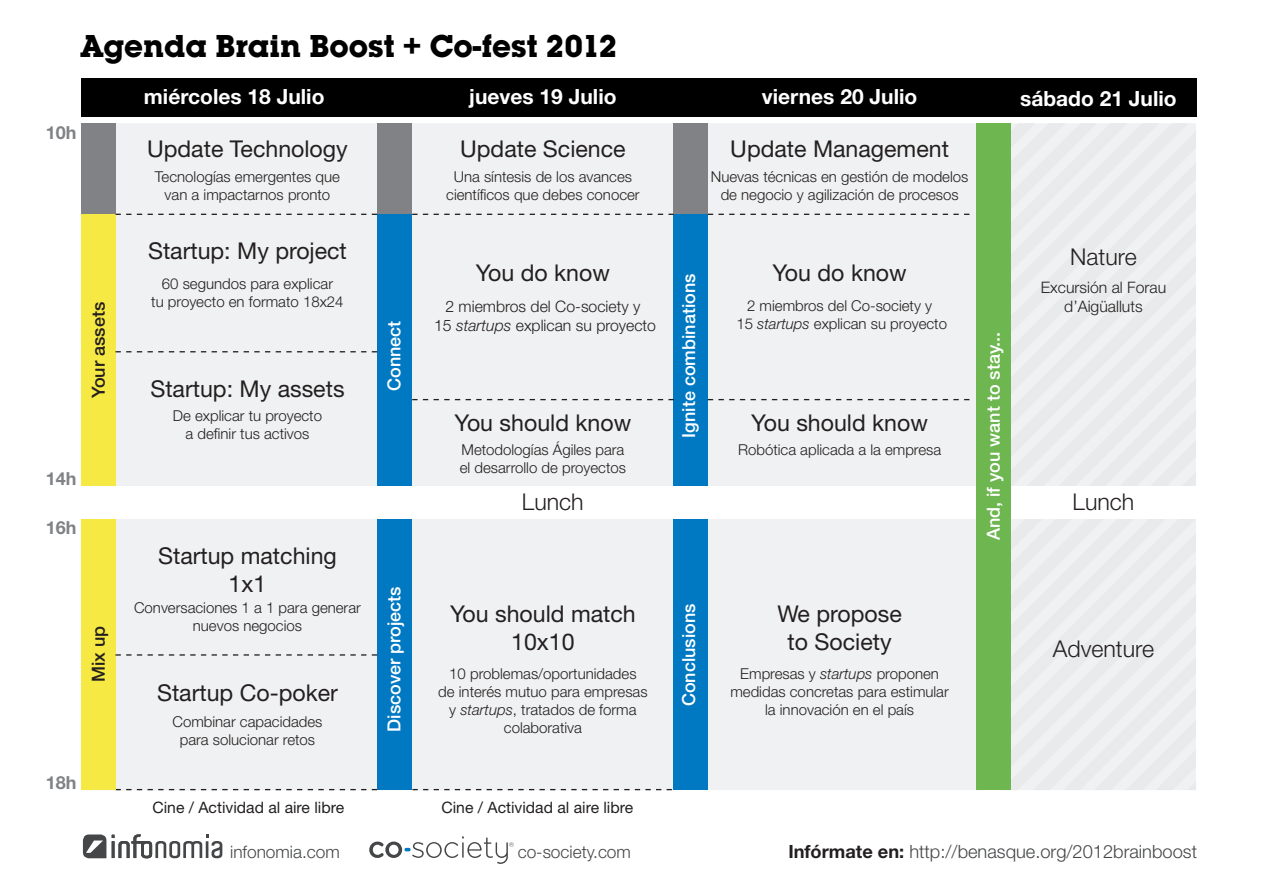
<style>
.page{position:relative;width:1263px;height:893px;background:#fff}
.page>*{position:absolute;margin:0;border:0;box-sizing:border-box;transform-origin:0 0}
.t1{font:700 33px "Lubalin Graph Itc T";color:#000}
.t2{font:23.1px/27.8px "Helvetica Neue LT Std";color:#231f20;text-align:center}
.t3{font:300 23.1px "Helvetica Neue LT Std";color:#231f20}
.t4{font:700 21px "Helvetica Neue LT Std";color:#fff}
.t5{font:300 18.3px "Helvetica Neue LT Std";color:#454648}
.t6{font:500 18px "Helvetica Neue LT Std";color:#fff}
.t7{font:500 18px "Helvetica Neue LT Std";color:#231f20}
.t8{font:700 18px "Helvetica Neue LT Std";color:#808285}
.t9{font:300 17.25px "Helvetica Neue LT Std";color:#454648}
.t10{font:300 15.75px/18.9px "Helvetica Neue LT Std";color:#231f20;text-align:center}
.t11{font:15.75px "Helvetica Neue LT Std";color:#231f20}
.t12{font:300 15px/18px "Helvetica Neue LT Std";color:#231f20;text-align:center}
.s1{font-style:italic}
.s2{font-weight:700;color:#231f20}
</style>
<div class="page">
<div style="left:81px;top:78px;width:1115px;height:39px;background:#000"></div>
<div style="left:116px;top:123px;width:261px;height:666px;background:#f0f1f2"></div>
<div style="left:411px;top:123px;width:263px;height:667px;background:#f0f1f2"></div>
<div style="left:708px;top:123px;width:269px;height:667px;background:#f0f1f2"></div>
<div style="left:1011px;top:751px;width:84px;height:39px;background:#e9eaeb"></div>
<div style="left:1011px;top:123px;width:185px;height:60px;background:#e9eaeb"></div>
<div style="left:1011px;top:183px;width:185px;height:568px;background:#e9eaeb"></div>
<div style="left:1095px;top:415px;width:101px;height:375px;background:#e9eaeb"></div>
<svg style="left:116px;top:789px;width:261px;height:1px"></svg>
<div style="left:81px;top:214px;width:35px;height:272px;background:#f7e943"></div>
<div style="left:377px;top:214px;width:34px;height:272px;background:#0079c2"></div>
<div style="left:674px;top:214px;width:34px;height:272px;background:#0079c2"></div>
<div style="left:81px;top:519px;width:35px;height:271px;background:#f7e943"></div>
<div style="left:377px;top:519px;width:34px;height:271px;background:#0079c2"></div>
<div style="left:674px;top:519px;width:34px;height:271px;background:#0079c2"></div>
<svg style="left:115px;top:351px;width:262px;height:1px"></svg>
<svg style="left:115px;top:214px;width:262px;height:1px"></svg>
<svg style="left:115px;top:654px;width:262px;height:2px"></svg>
<svg style="left:412px;top:399px;width:262px;height:1px"></svg>
<svg style="left:412px;top:214px;width:262px;height:1px"></svg>
<svg style="left:708px;top:399px;width:261px;height:1px"></svg>
<svg style="left:708px;top:214px;width:261px;height:1px"></svg>
<svg style="left:412px;top:789px;width:260px;height:1px"></svg>
<div style="left:81px;top:123px;width:35px;height:91px;background:#808285"></div>
<div style="left:377px;top:123px;width:34px;height:91px;background:#808285"></div>
<div style="left:674px;top:123px;width:34px;height:91px;background:#808285"></div>
<svg style="left:83px;top:834px;width:23px;height:24px"></svg>
<svg style="left:112px;top:834px;width:110px;height:24px"></svg>
<svg style="left:369px;top:836px;width:145px;height:28px"></svg>
<div style="left:65px;top:486px;width:1195px;height:33px;background:#fff"></div>
<div style="left:977px;top:123px;width:34px;height:667px;background:#6db650"></div>
<p class="t1" style="left:81px;top:26px;width:538px">Agenda Brain Boost + Co-fest 2012</p>
<p class="t8" style="left:46px;top:122px;width:32px">10h</p>
<p class="t7" style="left:88px;top:398px;width:98px;rotate:-90deg">Your assets</p>
<p class="t8" style="left:46px;top:467px;width:32px">14h</p>
<p class="t8" style="left:46px;top:516px;width:32px">16h</p>
<p class="t7" style="left:88px;top:682px;width:58px;rotate:-90deg">Mix up</p>
<p class="t8" style="left:46px;top:771px;width:32px">18h</p>
<p class="t4" style="left:144px;top:84px;width:182px">miércoles 18 Julio</p>
<p class="t2" style="left:147px;top:135px;width:202px">Update Technology</p>
<p class="t12" style="left:155px;top:167px;width:187px">Tecnologías emergentes que</p>
<p class="t12" style="left:165px;top:185px;width:167px">van a impactarnos pronto</p>
<p class="t2" style="left:148px;top:237px;width:200px">Startup: My project</p>
<p class="t12" style="left:162px;top:274px;width:173px">60 segundos para explicar</p>
<p class="t12" style="left:151px;top:292px;width:194px">tu proyecto en formato 18x24</p>
<p class="t2" style="left:150px;top:375px;width:196px">Startup: My assets</p>
<p class="t12" style="left:173px;top:407px;width:151px">De explicar tu proyecto</p>
<p class="t12" style="left:185px;top:425px;width:125px">a definir tus activos</p>
<p class="t6" style="left:383px;top:391px;width:72px;rotate:-90deg">Connect</p>
<p class="t2" style="left:158px;top:542px;width:180px">Startup matching</p>
<p class="t2" style="left:229px;top:570px;width:39px">1x1</p>
<p class="t12" style="left:134px;top:599px;width:228px">Conversaciones 1 a 1 para generar nuevos negocios</p>
<p class="t2" style="left:157px;top:679px;width:182px">Startup Co-poker</p>
<p class="t12" style="left:172px;top:712px;width:152px">Combinar capacidades</p>
<p class="t12" style="left:180px;top:730px;width:137px">para solucionar retos</p>
<p class="t6" style="left:383px;top:732px;width:147px;rotate:-90deg">Discover projects</p>
<p class="t4" style="left:469px;top:84px;width:149px">jueves 19 Julio</p>
<p class="t4" style="left:762px;top:84px;width:157px">viernes 20 Julio</p>
<p class="t4" style="left:1020px;top:86px;width:158px">sábado 21 Julio</p>
<p class="t2" style="left:460px;top:135px;width:167px">Update Science</p>
<p class="t12" style="left:446px;top:167px;width:195px">Una síntesis de los avances científicos que debes conocer</p>
<p class="t2" style="left:730px;top:135px;width:220px">Update Management</p>
<p class="t12" style="left:711px;top:167px;width:259px">Nuevas técnicas en gestión de modelos de negocio y agilización de procesos</p>
<p class="t3" style="left:1070px;top:243px;width:68px">Nature</p>
<p class="t10" style="left:1041px;top:277px;width:127px">Excursión al Forau d’Aigüalluts</p>
<p class="t2" style="left:476px;top:259px;width:136px">You do know</p>
<p class="t2" style="left:772px;top:259px;width:136px">You do know</p>
<p class="t6" style="left:678px;top:438px;width:166px;rotate:-90deg">Ignite combinations</p>
<p class="t10" style="left:445px;top:296px;width:197px">2 miembros del Co-society y</p>
<p class="t10" style="left:434px;top:315px;width:223px">15 <span class="s1">startups</span> explican su proyecto</p>
<p class="t12" style="left:747px;top:297px;width:187px">2 miembros del Co-society y</p>
<p class="t12" style="left:736px;top:315px;width:212px">15 <span class="s1">startups</span> explican su proyecto</p>
<p class="t6" style="left:982px;top:540px;width:210px;rotate:-90deg">And, if you want to stay...</p>
<p class="t2" style="left:455px;top:408px;width:178px">You should know</p>
<p class="t2" style="left:751px;top:409px;width:178px">You should know</p>
<p class="t12" style="left:461px;top:440px;width:164px">Metodologías Ágiles para</p>
<p class="t12" style="left:460px;top:458px;width:168px">el desarrollo de proyectos</p>
<p class="t12" style="left:738px;top:441px;width:205px">Robótica aplicada a la empresa</p>
<p class="t3" style="left:522px;top:487px;width:63px">Lunch</p>
<p class="t3" style="left:1073px;top:487px;width:63px">Lunch</p>
<p class="t3" style="left:1064px;top:487px;width:63px">Lunch</p>
<p class="t2" style="left:450px;top:600px;width:187px">You should match<br>10x10</p>
<p class="t12" style="left:449px;top:665px;width:189px">10 problemas/oportunidades</p>
<p class="t12" style="left:438px;top:683px;width:211px">de interés mutuo para empresas y <span class="s1">startups</span>, tratados de forma colaborativa</p>
<p class="t6" style="left:678px;top:706px;width:104px;rotate:-90deg">Conclusions</p>
<p class="t2" style="left:777px;top:600px;width:126px">We propose to Society</p>
<p class="t12" style="left:730px;top:665px;width:220px">Empresas y <span class="s1">startups</span> proponen medidas concretas para estimular la innovación en el país</p>
<p class="t3" style="left:1053px;top:634px;width:103px">Adventure</p>
<p class="t11" style="left:152px;top:798px;width:193px">Cine / Actividad al aire libre</p>
<p class="t11" style="left:441px;top:798px;width:193px">Cine / Actividad al aire libre</p>
<p class="t9" style="left:230px;top:841px;width:111px">infonomia.com</p>
<p class="t9" style="left:518px;top:841px;width:115px">co-society.com</p>
<p class="t5" style="left:788px;top:840px;width:410px"><span class="s2">Infórmate en:</span> http://benasque.org/2012brainboost</p>
</div>
